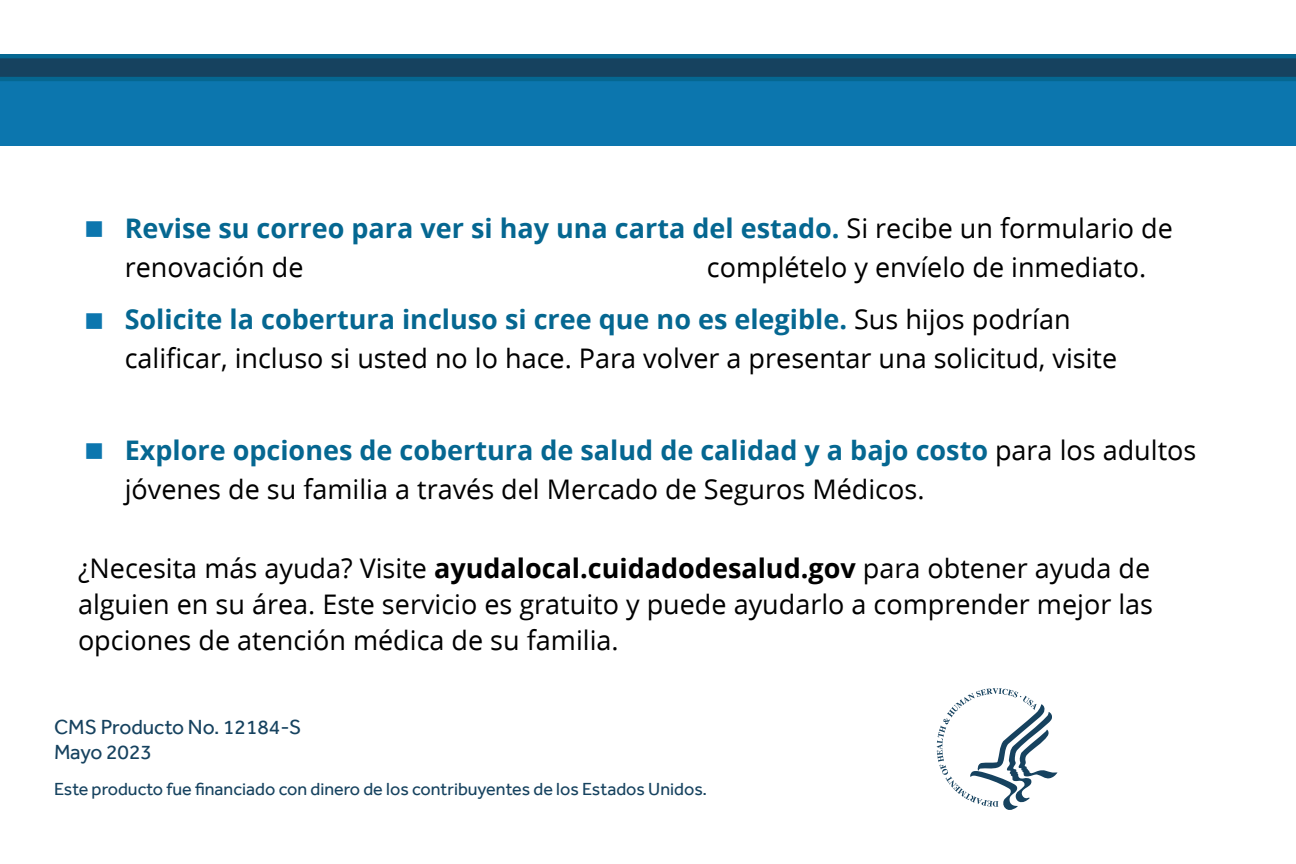
<style>
.page{position:relative;width:1296px;height:864px;background:#fff}
.page>*{position:absolute;margin:0;border:0;box-sizing:border-box;transform-origin:0 0}
.text_no_indent{font:27px/39px "Open Sans";color:#000}
.t1{font:700 27px/39px "Open Sans";color:#056791}
.FOOT_DIS{font:21px "Effra";color:#16425f}
.FOOT_DIS-2{font:18px "Effra";color:#16425f}
.s1{color:#0c76ae}
.s2{font-weight:400;color:#000}
.s3{font-weight:700;color:#056791}
.s4{font-weight:700}
</style>
<div class="page">
<div style="left:0;top:55px;width:1296px;height:91px;background:#0c76ae"></div>
<svg style="left:0;top:54px;width:1296px;height:27px;background:#104d6e"></svg>
<svg style="left:937px;top:688px;width:121px;height:122px"></svg>
<p class="t1" style="left:125px;top:209px;width:1050px;text-indent:-40px"><span class="s1">■</span> Revise su correo para ver si hay una carta del estado. <span class="s2">Si recibe un formulario de renovación de</span></p>
<p class="text_no_indent" style="left:707px;top:248px;width:441px">complételo y envíelo de inmediato.</p>
<p class="text_no_indent" style="left:125px;top:301px;width:994px;text-indent:-40px"><span class="s1">■</span> <span class="s3">Solicite la cobertura incluso si cree que no es elegible.</span> Sus hijos podrían calificar, incluso si usted no lo hace. Para volver a presentar una solicitud, visite</p>
<p class="text_no_indent" style="left:125px;top:431px;width:1073px;text-indent:-40px"><span class="s1">■</span> <span class="s3">Explore opciones de cobertura de salud de calidad y a bajo costo</span> para los adultos jóvenes de su familia a través del Mercado de Seguros Médicos.</p>
<p class="text_no_indent" style="left:78px;top:551px;width:1077px;line-height:36px;text-align:justify">¿Necesita más ayuda? Visite <span class="s4">ayudalocal.cuidadodesalud.gov</span> para obtener ayuda de alguien en su área. Este servicio es gratuito y puede ayudarlo a comprender mejor las opciones de atención médica de su familia.</p>
<p class="FOOT_DIS" style="left:54px;top:715px;width:249px">CMS Producto No. 12184-S</p>
<p class="FOOT_DIS" style="left:54px;top:740px;width:99px">Mayo 2023</p>
<p class="FOOT_DIS-2" style="left:54px;top:779px;width:655px">Este producto fue financiado con dinero de los contribuyentes de los Estados Unidos.</p>
</div>
